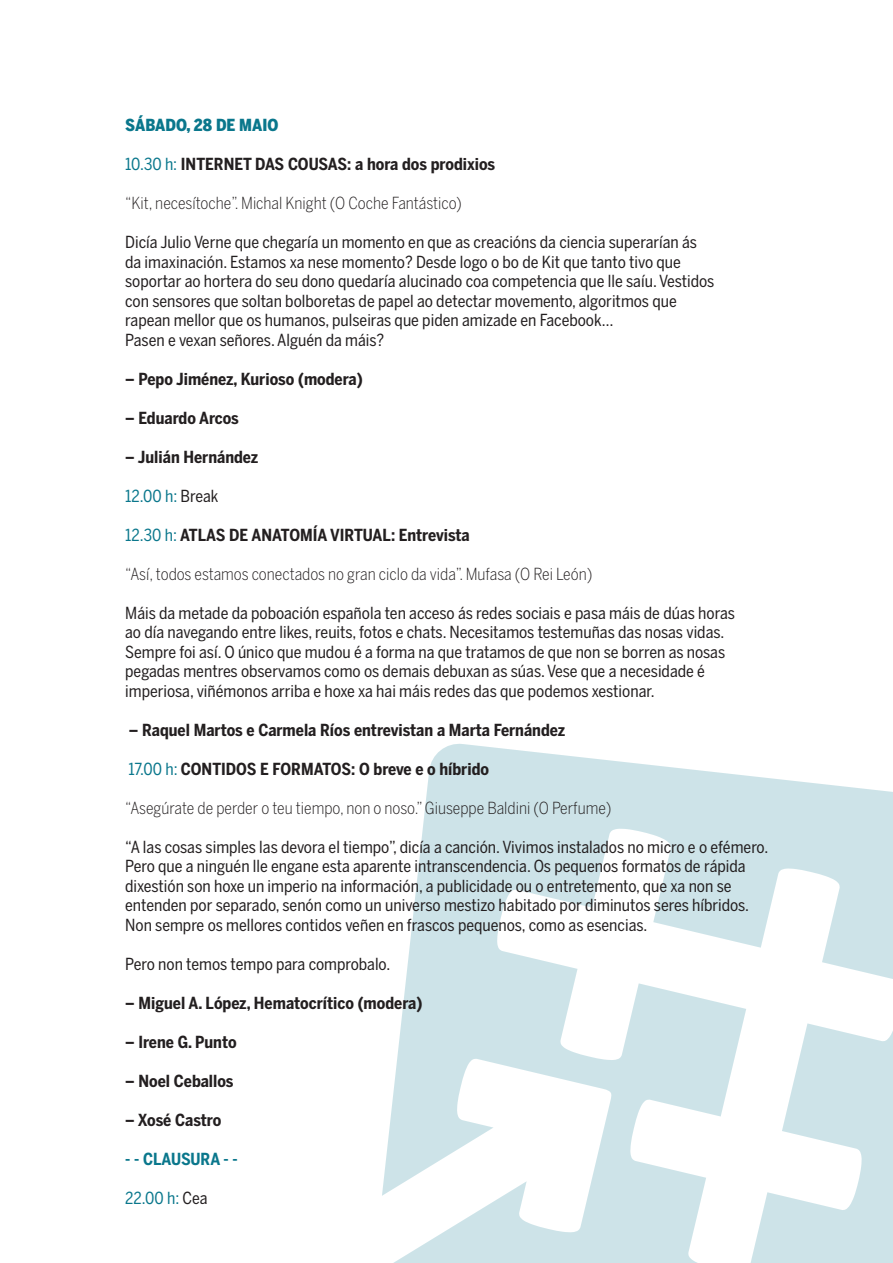
<style>
.page{position:relative;width:893px;height:1263px;background:#fff}
.page>*{position:absolute;margin:0;border:0;box-sizing:border-box;transform-origin:0 0}
.t1{font:16.5px/19.5px "Benton Sans Cond";color:#231f20}
.t2{font:700 16.5px "Benton Sans Cond";color:#231f20}
.t3{font:300 16.5px "Benton Sans Cond";color:#231f20}
.t4{font:16.5px "Benton Sans Cond";letter-spacing:-.005em;color:#0a778c}
.t5{font:900 16.5px "Benton Sans Cond";color:#0a778c}
.t6{font:700 16.5px "Benton Sans Cond";color:#0a778c}
.s1{font-weight:400;color:#0a778c}
.s2{color:#231f20}
</style>
<div class="page">
<svg style="left:382px;top:744px;width:511px;height:519px;fill:#cde3e8"></svg>
<p class="t5" style="left:125px;top:115px;width:155px">SÁBADO, 28 DE MAIO</p>
<p class="t2" style="left:125px;top:154px;width:371px"><span class="s1">10.30 h:</span> INTERNET DAS COUSAS: a hora dos prodixios</p>
<p class="t3" style="left:125px;top:194px;width:338px">“Kit, necesítoche”. Michal Knight (O Coche Fantástico)</p>
<p class="t1" style="left:125px;top:232px;width:591px">Dicía Julio Verne que chegaría un momento en que as creacións da ciencia superarían ás da imaxinación. Estamos xa nese momento? Desde logo o bo de Kit que tanto tivo que soportar ao hortera do seu dono quedaría alucinado coa competencia que lle saíu. Vestidos con sensores que soltan bolboretas de papel ao detectar movemento, algoritmos que rapean mellor que os humanos, pulseiras que piden amizade en Facebook…<br>Pasen e vexan señores. Alguén da máis?</p>
<p class="t2" style="left:125px;top:369px;width:239px">– Pepo Jiménez, Kurioso (modera)</p>
<p class="t2" style="left:125px;top:408px;width:115px">– Eduardo Arcos</p>
<p class="t2" style="left:125px;top:447px;width:135px">– Julián Hernández</p>
<p class="t4" style="left:125px;top:486px;width:95px">12.00 h: <span class="s2">Break</span></p>
<p class="t2" style="left:125px;top:525px;width:346px"><span class="s1">12.30 h:</span> ATLAS DE ANATOMÍA VIRTUAL: Entrevista</p>
<p class="t3" style="left:125px;top:564px;width:469px">“Así, todos estamos conectados no gran ciclo da vida”. Mufasa (O Rei León)</p>
<p class="t1" style="left:125px;top:603px;width:611px">Máis da metade da poboación española ten acceso ás redes sociais e pasa máis de dúas horas ao día navegando entre likes, reuits, fotos e chats. Necesitamos testemuñas das nosas vidas.<br>Sempre foi así. O único que mudou é a forma na que tratamos de que non se borren as nosas pegadas mentres observamos como os demais debuxan as súas. Vese que a necesidade é imperiosa, viñémonos arriba e hoxe xa hai máis redes das que podemos xestionar.</p>
<p class="t2" style="left:129px;top:720px;width:438px">– Raquel Martos e Carmela Ríos entrevistan a Marta Fernández</p>
<p class="t2" style="left:128px;top:759px;width:362px"><span class="s1">17.00 h:</span> CONTIDOS E FORMATOS: O breve e o híbrido</p>
<p class="t3" style="left:125px;top:798px;width:488px">“Asegúrate de perder o teu tiempo, non o noso.” Giuseppe Baldini (O Perfume)</p>
<p class="t1" style="left:125px;top:837px;width:645px">“A las cosas simples las devora el tiempo”, dicía a canción. Vivimos instalados no micro e o efémero.<br>Pero que a ninguén lle engane esta aparente intranscendencia. Os pequenos formatos de rápida dixestión son hoxe un imperio na información, a publicidade ou o entretemento, que xa non se entenden por separado, senón como un universo mestizo habitado por diminutos seres híbridos.<br>Non sempre os mellores contidos veñen en frascos pequenos, como as esencias.</p>
<p class="t1" style="left:125px;top:954px;width:267px">Pero non temos tempo para comprobalo.</p>
<p class="t2" style="left:125px;top:993px;width:299px">– Miguel A. López, Hematocrítico (modera)</p>
<p class="t2" style="left:125px;top:1032px;width:113px">– Irene G. Punto</p>
<p class="t2" style="left:125px;top:1071px;width:110px">– Noel Ceballos</p>
<p class="t2" style="left:125px;top:1110px;width:98px">– Xosé Castro</p>
<p class="t6" style="left:125px;top:1149px;width:114px">- - CLAUSURA - -</p>
<p class="t4" style="left:125px;top:1188px;width:84px">22.00 h: <span class="s2">Cea</span></p>
</div>
